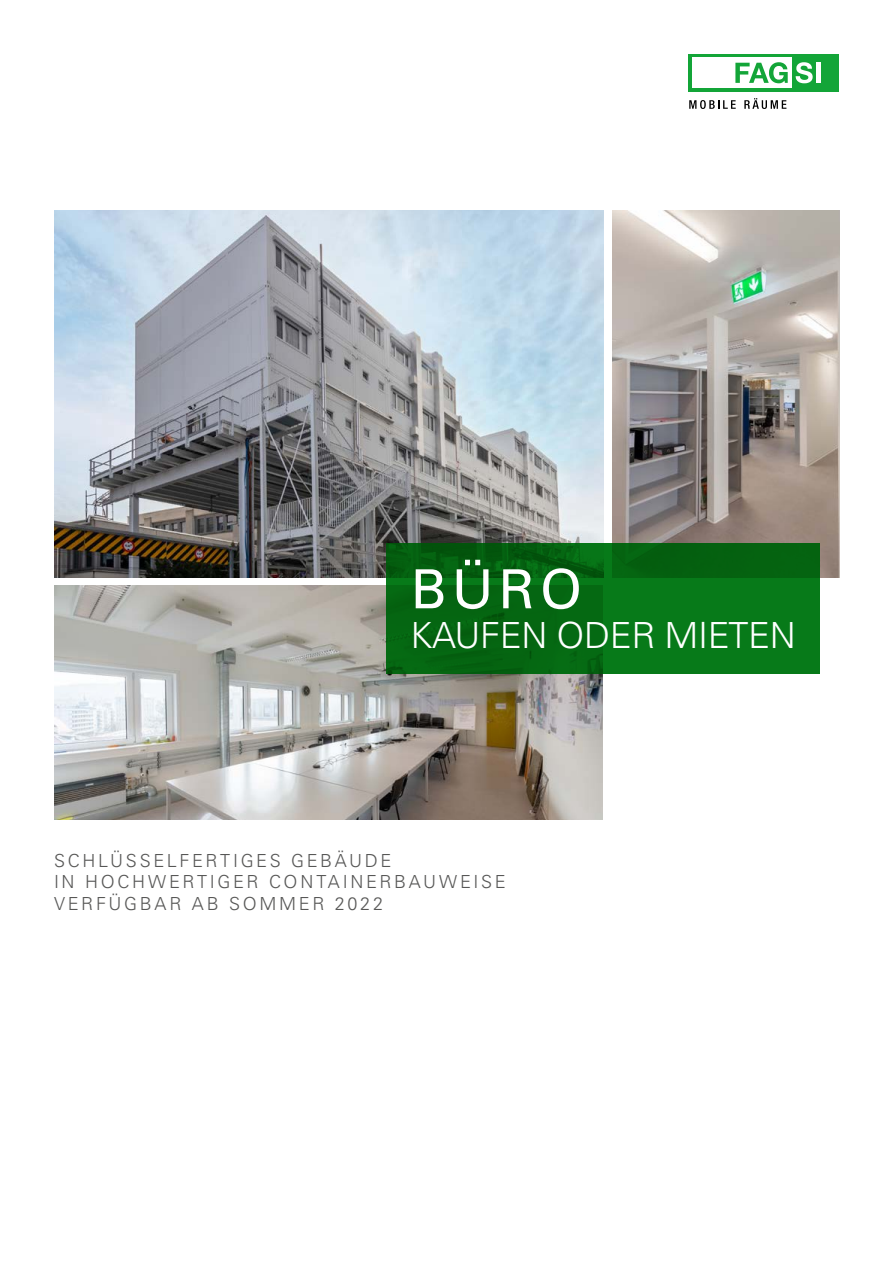
<style>
.page{position:relative;width:893px;height:1263px;background:#fff}
.page>*{position:absolute;margin:0;border:0;box-sizing:border-box;transform-origin:0 0}
.t1{font:54px "Univers LT Pro 55 Roman";color:#fff}
.t2{font:300 36px "Univers LT Pro 45";letter-spacing:-.01em;color:#fff}
.t3{font:300 18px "Univers LT Pro 45";letter-spacing:.15em;color:#575756}
</style>
<div class="page">
<svg style="left:689px;top:100px;width:47px;height:9px"></svg>
<svg style="left:744px;top:98px;width:42px;height:11px"></svg>
<div style="left:689px;top:54px;width:150px;height:38px;background:#13a538"></div>
<div style="left:692px;top:58px;width:100px;height:30px;background:#fff"></div>
<svg style="left:735px;top:62px;width:53px;height:21px"></svg>
<svg style="left:796px;top:62px;width:17px;height:21px"></svg>
<div style="left:816px;top:63px;width:5px;height:20px;background:#fff"></div>
<img style="left:54px;top:211px;width:550px;height:366px">
<img style="left:612px;top:211px;width:227px;height:367px">
<img style="left:54px;top:585px;width:548px;height:234px">
<svg style="left:387px;top:543px;width:433px;height:131px;background:#056c13"></svg>
<p class="t1" style="left:411px;top:557px;width:173px">BÜRO</p>
<p class="t2" style="left:411px;top:611px;width:387px">KAUFEN ODER MIETEN</p>
<p class="t3" style="left:54px;top:848px;width:339px">SCHLÜSSELFERTIGES GEBÄUDE</p>
<p class="t3" style="left:54px;top:870px;width:453px">IN HOCHWERTIGER CONTAINERBAUWEISE</p>
<p class="t3" style="left:54px;top:891px;width:331px">VERFÜGBAR AB SOMMER 2022</p>
</div>
